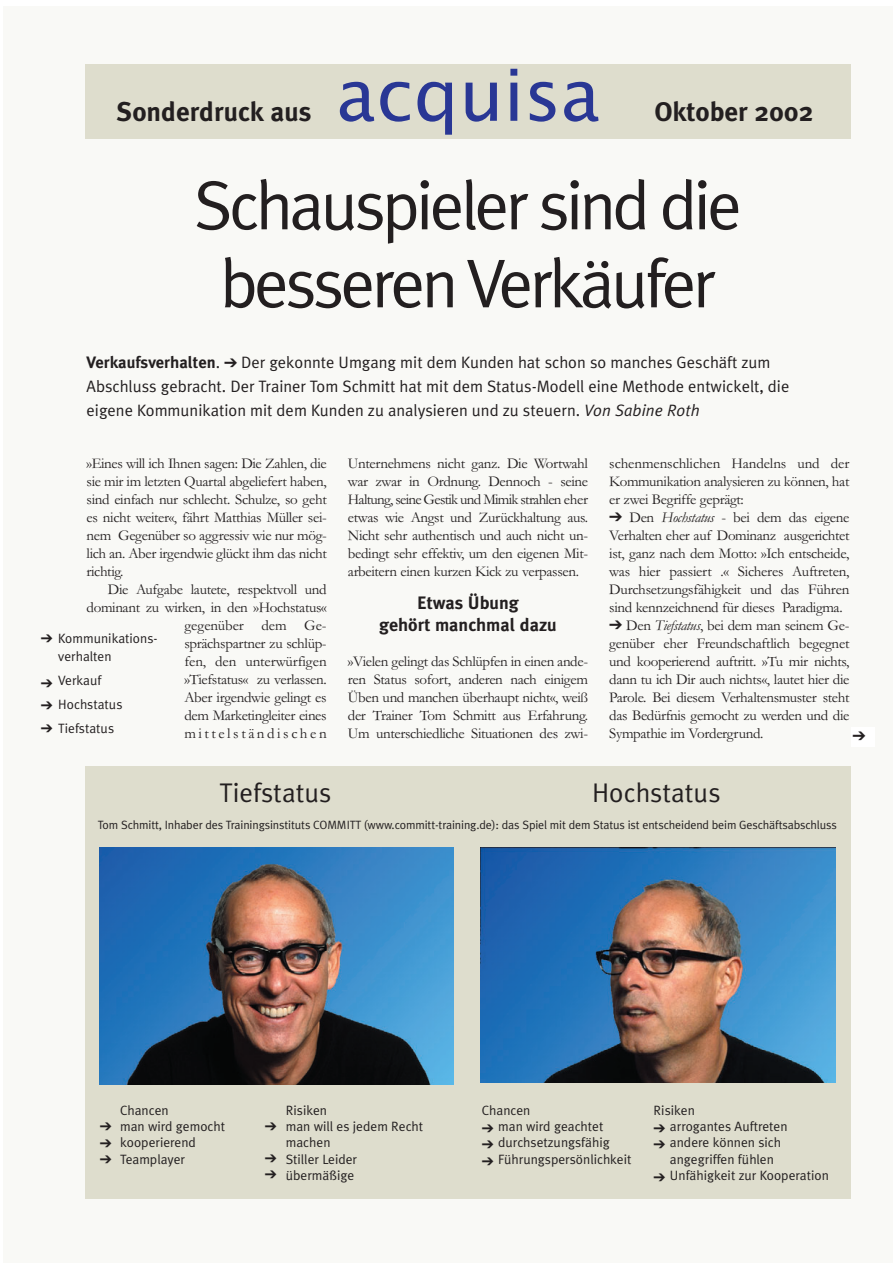
<style>
.page{position:relative;width:893px;height:1263px;background:#fff}
.page>*{position:absolute;margin:0;border:0;box-sizing:border-box;transform-origin:0 0}
.t1{font:72px "Lucida Sans";color:#293795}
.t2{font:69px/78px "Meta Plus Normal";letter-spacing:-.055em;color:#231f20;text-align:center}
.t3{font:700 27px "Meta Plus";color:#231f20}
.t4{font:27px "Meta Plus Normal";color:#231f20}
.t5{font:700 18px/22.5px "Meta Plus";color:#231f20;text-align:center}
.t6{font:16.5px/24px "Meta Plus Normal";color:#231f20}
.t7{font:15px/18px "Garamond";letter-spacing:-.025em;color:#231f20;text-align:justify}
.t8{font:13.5px/16.2px "Meta Plus Normal";color:#231f20}
.t9{font:13.5px/16.2px "Zapf Dingbats";color:#231f20;text-align:justify}
.t10{font:12px "Meta Plus Normal";letter-spacing:-.01em;color:#231f20}
.s1{font-family:"Meta Plus";font-weight:700}
.s2{font-style:italic}
</style>
<div class="page">
<div style="left:3px;top:6px;width:889px;height:1257px;background:#f9f9f6"></div>
<div style="left:85px;top:64px;width:765px;height:74px;background:#deddcd"></div>
<div style="left:85px;top:767px;width:765px;height:432px;background:#deddcd"></div>
<img style="left:99px;top:847px;width:355px;height:238px">
<img style="left:481px;top:848px;width:354px;height:234px">
<div style="left:850px;top:727px;width:24px;height:19px;background:#fff"></div>
<h3 class="t3" style="left:117px;top:102px;width:196px">Sonderdruck aus</h3>
<h1 class="t1" style="left:336px;top:65px;width:265px">acquisa</h1>
<h3 class="t3" style="left:654px;top:102px;width:160px">Oktober 2002</h3>
<h2 class="t2" style="left:194px;top:174px;width:549px">Schauspieler sind die besseren Verkäufer</h2>
<p class="t6" style="left:87px;top:352px;width:704px"><span class="s1">Verkaufsverhalten</span>. ➔ Der gekonnte Umgang mit dem Kunden hat schon so manches Geschäft zum<br>Abschluss gebracht. Der Trainer Tom Schmitt hat mit dem Status-Modell eine Methode entwickelt, die eigene Kommunikation mit dem Kunden zu analysieren und zu steuern. <span class="s2">Von Sabine Roth</span></p>
<p class="t7" style="left:87px;top:456px;width:242px">»Eines will ich Ihnen sagen: Die Zahlen, die sie mir im letzten Quartal abgeliefert haben, sind einfach nur schlecht. Schulze, so geht es nicht weiter«, fährt Matthias Müller sei&shy;nem Gegenüber so aggressiv wie nur mög&shy;lich an. Aber irgendwie glückt ihm das nicht richtig.</p>
<p class="t7" style="left:87px;top:582px;width:242px;text-align:right">Die Aufgabe lautete, respektvoll und dominant zu wirken, in den »Hochstatus« gegenüber dem Ge-<br>sprächspartner zu schlüp-<br>fen, den unterwürfigen<br>»Tiefstatus« zu verlassen.<br>Aber irgendwie gelingt es<br>dem Marketingleiter eines mittelständischen</p>
<p class="t8" style="left:58px;top:631px;width:101px;line-height:18px;text-indent:-17px">➔ Kommunikations&shy;verhalten</p>
<p class="t8" style="left:58px;top:674px;width:45px">Verkauf</p>
<p class="t8" style="left:41px;top:698px;width:83px">➔ Hochstatus</p>
<p class="t8" style="left:41px;top:722px;width:75px">➔ Tiefstatus</p>
<p class="t7" style="left:348px;top:456px;width:242px">Unternehmens nicht ganz. Die Wortwahl war zwar in Ordnung. Dennoch - seine Haltung, seine Gestik und Mimik strahlen eher etwas wie Angst und Zurückhaltung aus.<br>Nicht sehr authentisch und auch nicht un&shy;bedingt sehr effektiv, um den eigenen Mit&shy;arbeitern einen kurzen Kick zu verpassen.</p>
<p class="t5" style="left:379px;top:594px;width:179px">Etwas Übung<br>gehört manchmal dazu</p>
<p class="t7" style="left:348px;top:654px;width:242px">»Vielen gelingt das Schlüpfen in einen ande&shy;ren Status sofort, anderen nach einigem Üben und manchen überhaupt nicht«, weiß der Trainer Tom Schmitt aus Erfahrung.<br>Um unterschiedliche Situationen des zwi-</p>
<p class="t7" style="left:609px;top:456px;width:241px">schenmenschlichen Handelns und der Kommunikation analysieren zu können, hat er zwei Begriffe geprägt:</p>
<p class="t7" style="left:609px;top:510px;width:242px">➔ Den <span class="s2">Hochstatus</span> - bei dem das eigene Verhalten eher auf Dominanz ausgerichtet ist, ganz nach dem Motto: »Ich entscheide, was hier passiert .« Sicheres Auftreten, Durchsetzungsfähigkeit und das Führen sind kennzeichnend für dieses Paradigma.</p>
<p class="t7" style="left:609px;top:618px;width:242px">➔ Den <span class="s2">Tiefstatus</span>, bei dem man seinem Ge&shy;genüber eher Freundschaftlich begegnet und kooperierend auftritt. »Tu mir nichts, dann tu ich Dir auch nichts«, lautet hier die Parole. Bei diesem Verhaltensmuster steht das Bedürfnis gemocht zu werden und die Sympathie im Vordergrund.</p>
<h3 class="t4" style="left:219px;top:783px;width:113px">Tiefstatus</h3>
<h3 class="t4" style="left:592px;top:783px;width:130px">Hochstatus</h3>
<p class="t10" style="left:98px;top:820px;width:740px">Tom Schmitt, Inhaber des Trainingsinstituts COMMITT (www.committ-training.de): das Spiel mit dem Status ist entscheidend beim Geschäftsabschluss</p>
<p class="t9" style="left:100px;top:1119px;width:14px">➔ ➔ ➔</p>
<p class="t8" style="left:120px;top:1104px;width:107px">Chancen<br>man wird gemocht kooperierend<br>Teamplayer</p>
<p class="t8" style="left:286px;top:1104px;width:139px">Risiken<br>man will es jedem Recht machen<br>Stiller Leider übermäßige</p>
<p class="t8" style="left:498px;top:1104px;width:135px;text-indent:-16px">Chancen<br>man wird geachtet durchsetzungsfähig<br>Führungspersönlichkeit</p>
<p class="t9" style="left:482px;top:1121px;width:14px">➔ ➔ ➔</p>
<p class="t8" style="left:670px;top:1104px;width:160px;text-indent:-16px">Risiken<br>arrogantes Auftreten andere können sich angegriffen fühlen<br>Unfähigkeit zur Kooperation</p>
</div>
